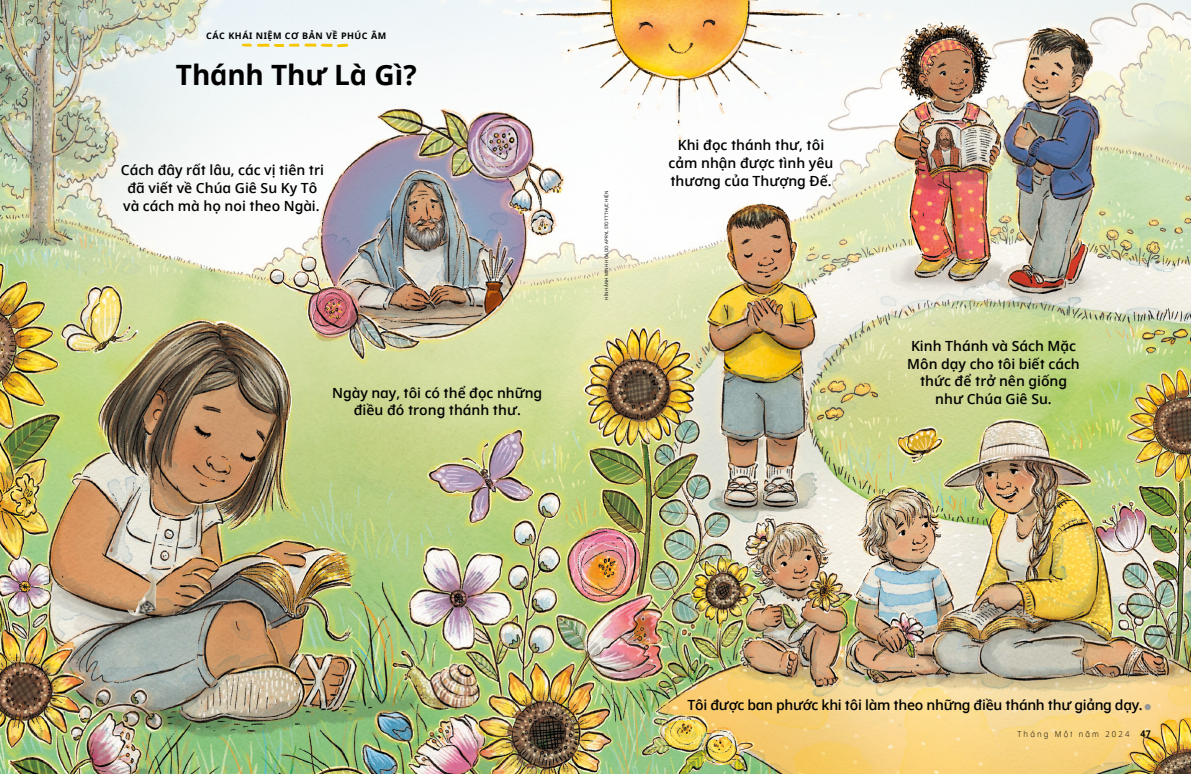
<style>
.page{position:relative;width:1191px;height:774px;background:#fff}
.page>*{position:absolute;margin:0;border:0;box-sizing:border-box;transform-origin:0 0}
.t1{font:700 28px "Dots Solidlds Lat";letter-spacing:-.005em;color:#000}
.t2{font:600 14px/17.7px "Dots Solidlds Lat";color:#000;text-align:center}
.t3{font:600 14px "Dots Solidlds Lat";letter-spacing:-.02em;color:#000}
.p1_series-title__For_Little_Friends{font:700 9px "Dots Solidlds Lat";letter-spacing:.06em;color:#000}
.t4{font:300 8.2px "Dots Solidlds Lat";letter-spacing:.28em;color:#000;scale:.95 1}
.p1_figure_image_credit_first{font:4.5px "Dots Solidlds Lat";color:#000}
.s1{font-weight:400;font-size:8.5px;color:#969798}
.s2{font-weight:700;font-size:9.2px}
</style>
<div class="page">
<img style="left:0;top:0;width:1191px;height:774px">
<svg style="left:241px;top:43px;width:107px;height:4px"></svg>
<img style="left:127px;top:570px;width:30px;height:46px">
<p class="p1_series-title__For_Little_Friends" style="left:206px;top:29px;width:182px">CÁC KHÁI NIỆM CƠ BẢN VỀ PHÚC ÂM</p>
<p class="t1" style="left:176px;top:54px;width:242px">Thánh Thư Là Gì?</p>
<p class="t2" style="left:121px;top:162px;width:204px">Cách đây rất lâu, các vị tiên tri đã viết về Chúa Giê Su Ky Tô và cách mà họ noi theo Ngài.</p>
<p class="t2" style="left:332px;top:384px;width:211px">Ngày nay, tôi có thể đọc những điều đó trong thánh thư.</p>
<p class="p1_figure_image_credit_first" style="left:603px;top:300px;width:110px;rotate:-90deg">HÌNH ẢNH MINH HỌA DO APRYL STOTT THỰC HIỆN</p>
<p class="t2" style="left:668px;top:136px;width:166px">Khi đọc thánh thư, tôi cảm nhận được tình yêu thương của Thượng Đế.</p>
<p class="t2" style="left:907px;top:337px;width:174px">Kinh Thánh và Sách Mặc<br>Môn dạy cho tôi biết cách thức để trở nên giống như Chúa Giê Su.</p>
<p class="t3" style="left:687px;top:695px;width:465px">Tôi được ban phước khi tôi làm theo những điều thánh thư giảng dạy. <span class="s1">●</span></p>
<p class="t4" style="left:1017px;top:728px;width:142px">Tháng Một năm 2024 <span class="s2">47</span></p>
</div>
